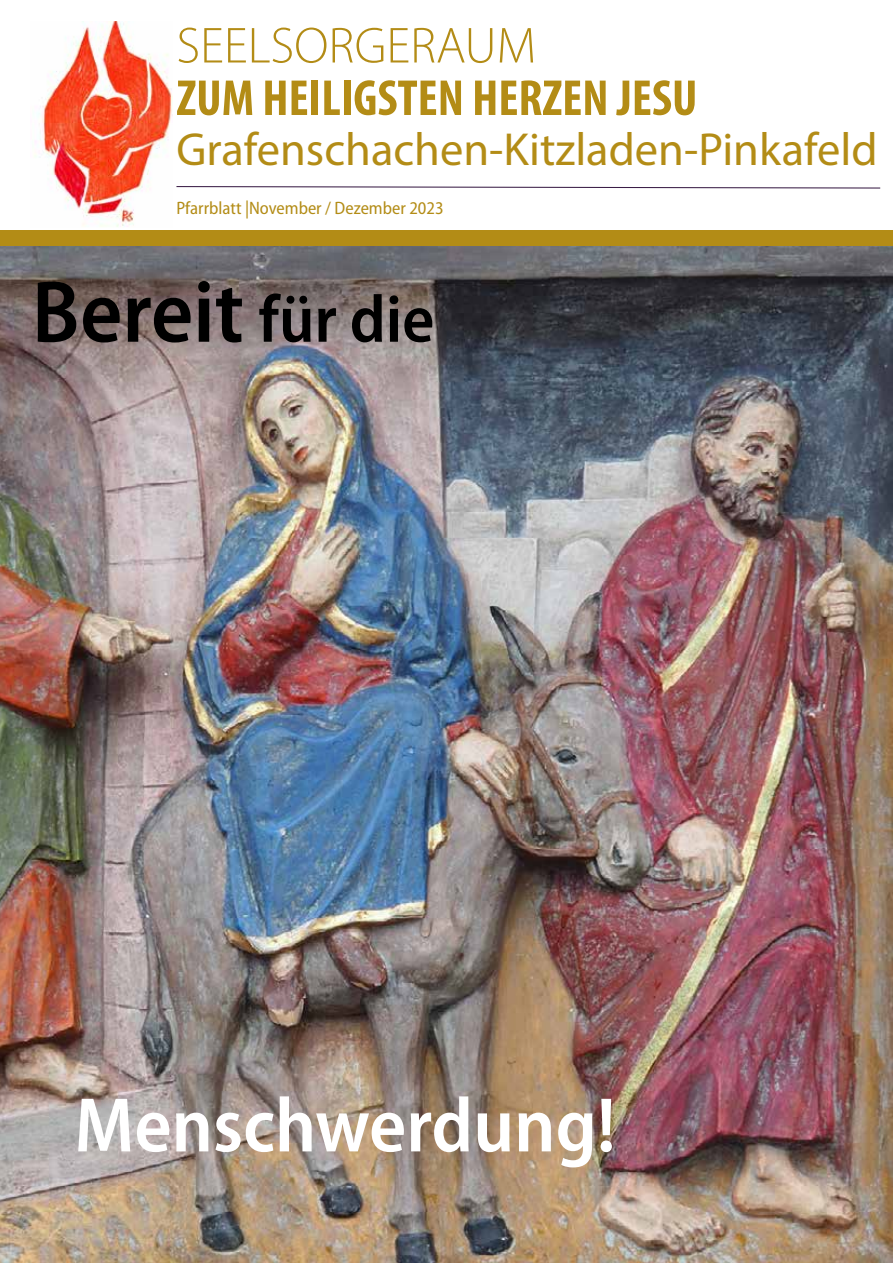
<style>
.page{position:relative;width:893px;height:1263px;background:#fff}
.page>*{position:absolute;margin:0;border:0;box-sizing:border-box;transform-origin:0 0}
.t1{font:600 semi-condensed 88.5px "Myriad Pro";color:#000}
.t2{font:600 semi-condensed 78px "Myriad Pro";color:#fff}
.t3{font:700 condensed 51px "Myriad Pro";color:#b38c16}
.t4{font:300 51px "Myriad Pro";color:#b38c16}
.t5{font:46.5px "Myriad Pro";color:#b38c16}
.t6{font:semi-condensed 18px "Myriad Pro";color:#b38c16}
.s1{font-size:67.5px}
</style>
<div class="page">
<svg style="left:176px;top:186px;width:705px;height:3px"></svg>
<img style="left:34px;top:21px;width:138px;height:206px">
<div style="left:0;top:230px;width:893px;height:16px;background:#b38c16"></div>
<img style="left:0;top:246px;width:893px;height:1017px">
<p class="t4" style="left:176px;top:15px;width:361px">SEELSORGERAUM</p>
<p class="t3" style="left:176px;top:66px;width:522px">ZUM HEILIGSTEN HERZEN JESU</p>
<p class="t5" style="left:176px;top:120px;width:703px">Grafenschachen-Kitzladen-Pinkafeld</p>
<p class="t6" style="left:176px;top:198px;width:269px">Pfarrblatt |November / Dezember 2023</p>
<h1 class="t1" style="left:32px;top:256px;width:404px">Bereit <span class="s1">für die</span></h1>
<h2 class="t2" style="left:74px;top:1076px;width:543px">Menschwerdung!</h2>
</div>
